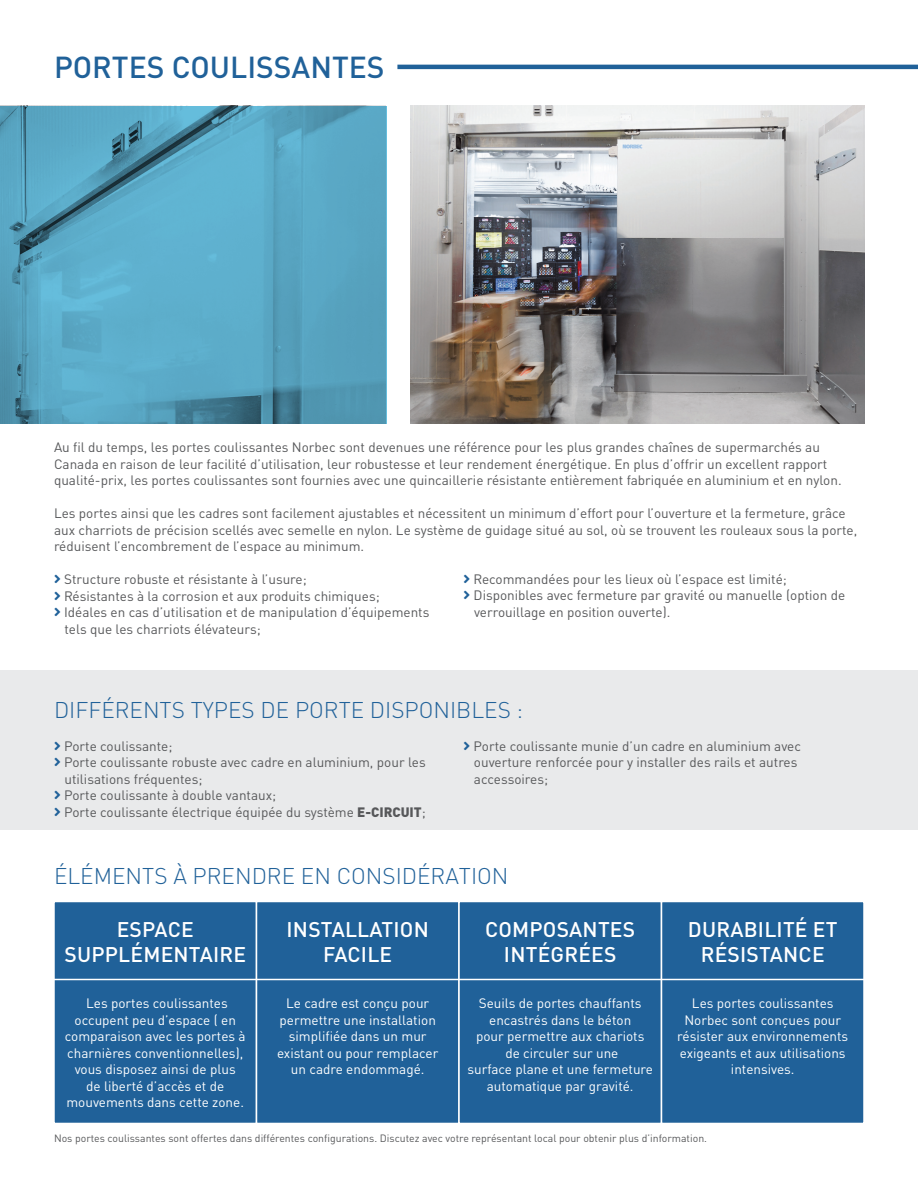
<style>
.page{position:relative;width:918px;height:1188px;background:#fff}
.page>*{position:absolute;margin:0;border:0;box-sizing:border-box;transform-origin:0 0}
.t1{font:500 30px "DIN";color:#206199}
.t2{font:300 22.5px "DIN";color:#206199}
.t3{font:500 21px/25.2px "DINOT";letter-spacing:.01em;color:#fff;text-align:center}
.t4{font:13.5px/16.5px "DINOT";color:#57585a}
.t5{font:13.5px/16.5px "DINOT";color:#fff;text-align:center}
.t6{font:10.5px "DINOT";color:#57585a}
.s1{font-weight:900}
</style>
<div class="page">
<div style="left:0;top:670px;width:918px;height:159px;background:#e9eaeb"></div>
<div style="left:54px;top:902px;width:202px;height:221px;background:#206199"></div>
<div style="left:53px;top:901px;width:204px;height:223px;border:2px solid #fff"></div>
<div style="left:256px;top:902px;width:203px;height:221px;background:#206199"></div>
<div style="left:256px;top:901px;width:204px;height:223px;border:2px solid #fff"></div>
<div style="left:459px;top:902px;width:203px;height:221px;background:#206199"></div>
<div style="left:458px;top:901px;width:204px;height:223px;border:2px solid #fff"></div>
<div style="left:662px;top:902px;width:202px;height:221px;background:#206199"></div>
<div style="left:661px;top:901px;width:204px;height:223px;border:2px solid #fff"></div>
<img style="left:410px;top:106px;width:454px;height:317px">
<hr style="left:46px;top:979px;width:835px;height:1px;background:#fff">
<svg style="left:0;top:106px;width:386px;height:317px;background:#58a4c1"></svg>
<hr style="left:397px;top:65px;width:521px;height:4px;background:#206199">
<h1 class="t1" style="left:54px;top:48px;width:332px">PORTES COULISSANTES</h1>
<p class="t4" style="left:54px;top:439px;width:789px">Au fil du temps, les portes coulissantes Norbec sont devenues une référence pour les plus grandes chaînes de supermarchés au<br>Canada en raison de leur facilité d’utilisation, leur robustesse et leur rendement énergétique. En plus d’offrir un excellent rapport qualité-prix, les portes coulissantes sont fournies avec une quincaillerie résistante entièrement fabriquée en aluminium et en nylon.</p>
<p class="t4" style="left:54px;top:505px;width:805px">Les portes ainsi que les cadres sont facilement ajustables et nécessitent un minimum d’effort pour l’ouverture et la fermeture, grâce aux charriots de précision scellés avec semelle en nylon. Le système de guidage situé au sol, où se trouvent les rouleaux sous la porte, réduisent l’encombrement de l’espace au minimum.</p>
<p class="t4" style="left:64px;top:571px;width:367px">Structure robuste et résistante à l’usure;<br>Résistantes à la corrosion et aux produits chimiques;<br>Idéales en cas d’utilisation et de manipulation d’équipements tels que les charriots élévateurs;</p>
<p class="t4" style="left:474px;top:571px;width:373px">Recommandées pour les lieux où l’espace est limité;<br>Disponibles avec fermeture par gravité ou manuelle (option de verrouillage en position ouverte).</p>
<h2 class="t2" style="left:54px;top:696px;width:471px">DIFFÉRENTS TYPES DE PORTE DISPONIBLES :</h2>
<p class="t4" style="left:64px;top:737px;width:363px">Porte coulissante;<br>Porte coulissante robuste avec cadre en aluminium, pour les utilisations fréquentes;<br>Porte coulissante à double vantaux;<br>Porte coulissante électrique équipée du système <span class="s1">E-CIRCUIT</span>;</p>
<p class="t4" style="left:474px;top:737px;width:329px">Porte coulissante munie d’un cadre en aluminium avec ouverture renforcée pour y installer des rails et autres accessoires;</p>
<h2 class="t2" style="left:54px;top:862px;width:456px">ÉLÉMENTS À PRENDRE EN CONSIDÉRATION</h2>
<h3 class="t3" style="left:64px;top:916px;width:183px">ESPACE<br>SUPPLÉMENTAIRE</h3>
<p class="t5" style="left:65px;top:995px;width:182px">Les portes coulissantes occupent peu d’espace ( en comparaison avec les portes à charnières conventionnelles), vous disposez ainsi de plus<br>de liberté d’accès et de mouvements dans cette zone.</p>
<h3 class="t3" style="left:287px;top:916px;width:144px">INSTALLATION<br>FACILE</h3>
<p class="t5" style="left:277px;top:995px;width:163px">Le cadre est conçu pour permettre une installation simplifiée dans un mur existant ou pour remplacer un cadre endommagé.</p>
<h3 class="t3" style="left:485px;top:916px;width:151px">COMPOSANTES<br>INTÉGRÉES</h3>
<p class="t5" style="left:467px;top:995px;width:187px">Seuils de portes chauffants encastrés dans le béton<br>pour permettre aux chariots de circuler sur une<br>surface plane et une fermeture automatique par gravité.</p>
<h3 class="t3" style="left:688px;top:916px;width:151px">DURABILITÉ ET<br>RÉSISTANCE</h3>
<p class="t5" style="left:677px;top:995px;width:172px">Les portes coulissantes<br>Norbec sont conçues pour résister aux environnements exigeants et aux utilisations intensives.</p>
<p class="t6" style="left:54px;top:1132px;width:655px">Nos portes coulissantes sont offertes dans différentes configurations. Discutez avec votre représentant local pour obtenir plus d’information.</p>
</div>
